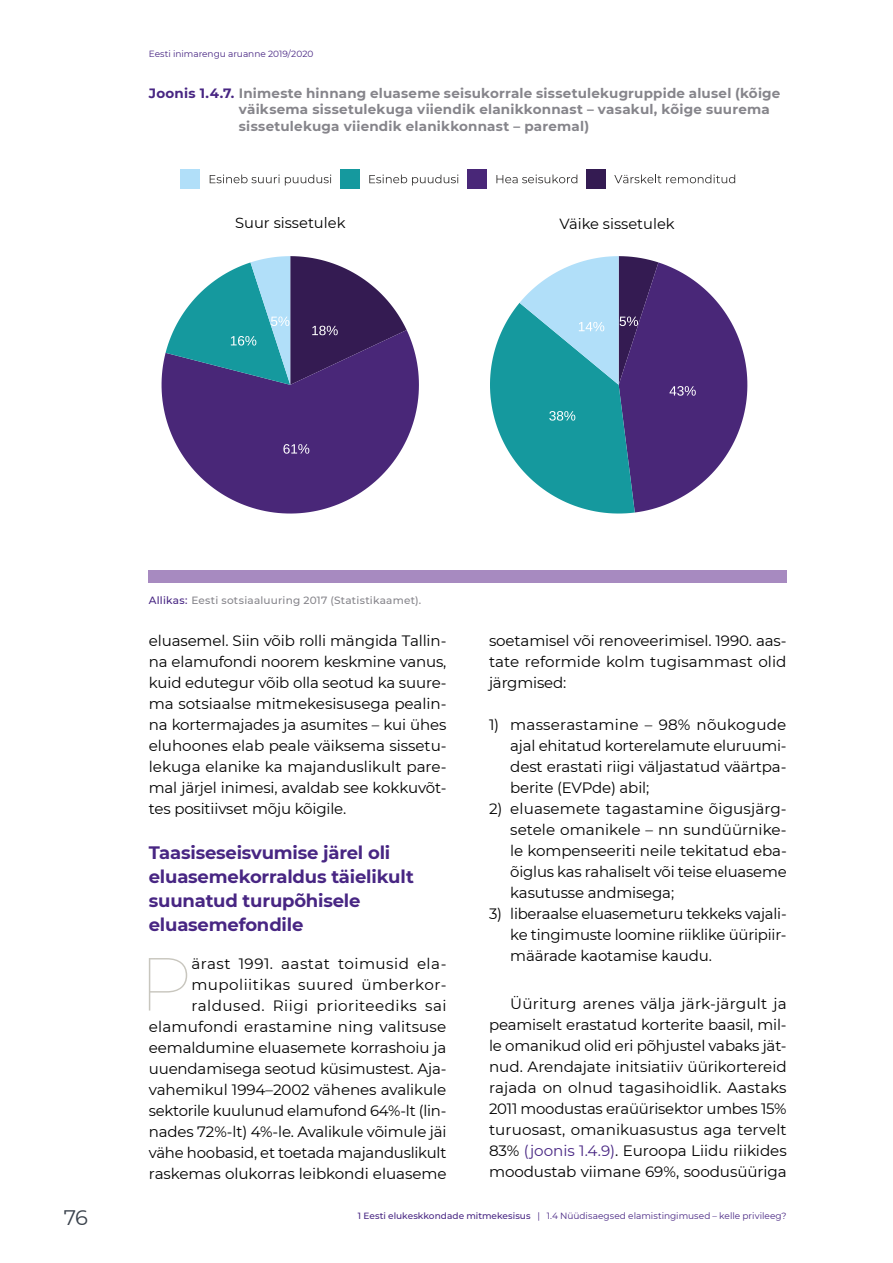
<style>
.page{position:relative;width:893px;height:1263px;background:#fff}
.page>*{position:absolute;margin:0;border:0;box-sizing:border-box;transform-origin:0 0}
.t1{font:100 75px "Montserrat";color:#c8c6be}
.t2{font:21px "Montserrat";color:#39414b}
.t3{font:700 18px/24px "Montserrat";letter-spacing:-.01em;color:#482683}
.t4{font:15px/21px "Montserrat";letter-spacing:-.01em;color:#000;text-align:justify}
.t5{font:14.7px "Montserrat";color:#000}
.t6{font:700 13.5px/16.2px "Montserrat";letter-spacing:.015em;color:#86858b}
.t7{font:500 10.5px "Montserrat";letter-spacing:.02em;color:#86858b}
.t8{font:9px "Montserrat";color:#482683}
.s1{color:#482683}
.s2{font-weight:500}
</style>
<div class="page">
<div style="left:148px;top:570px;width:639px;height:13px;background:#a78ac0"></div>
<svg style="left:162px;top:331px;width:257px;height:182px;fill:#492778"></svg>
<svg style="left:283px;top:444px;width:26px;height:10px"></svg>
<svg style="left:166px;top:256px;width:241px;height:129px"></svg>
<svg style="left:490px;top:256px;width:257px;height:257px"></svg>
<div style="left:179px;top:168px;width:23px;height:22px;border:1px solid #fff"></div>
<div style="left:181px;top:169px;width:19px;height:20px;background:#b1dff9"></div>
<div style="left:340px;top:169px;width:20px;height:20px;background:#15999e"></div>
<div style="left:466px;top:168px;width:22px;height:22px;border:1px solid #fff"></div>
<div style="left:468px;top:169px;width:19px;height:20px;background:#492778"></div>
<div style="left:585px;top:168px;width:23px;height:22px;border:1px solid #fff"></div>
<div style="left:587px;top:169px;width:19px;height:20px;background:#341b52"></div>
<svg style="left:210px;top:175px;width:121px;height:11px"></svg>
<svg style="left:369px;top:175px;width:89px;height:11px"></svg>
<svg style="left:496px;top:175px;width:81px;height:8px"></svg>
<svg style="left:614px;top:175px;width:121px;height:8px"></svg>
<p class="t8" style="left:149px;top:47px;width:166px">Eesti inimarengu aruanne 2019/2020</p>
<p class="t6" style="left:239px;top:85px;width:543px;text-indent:-90px"><span class="s1">Joonis 1.4.7.</span> Inimeste hinnang eluaseme seisukorrale sissetulekugruppide alusel (kõige väiksema sissetulekuga viiendik elanikkonnast – vasakul, kõige suurema sissetulekuga viiendik elanikkonnast – paremal)</p>
<p class="t5" style="left:235px;top:212px;width:112px">Suur sissetulek</p>
<p class="t5" style="left:560px;top:213px;width:117px">Väike sissetulek</p>
<h2 class="t2" style="left:64px;top:1203px;width:26px">76</h2>
<p class="t7" style="left:149px;top:592px;width:274px"><span class="s1">Allikas:</span> Eesti sotsiaaluuring 2017 (Statistikaamet).</p>
<p class="t4" style="left:149px;top:630px;width:299px">eluasemel. Siin võib rolli mängida Tallin&shy;na elamufondi noorem keskmine vanus, kuid edutegur võib olla seotud ka suure&shy;ma sotsiaalse mitmekesisusega pealin&shy;na kortermajades ja asumites – kui ühes eluhoones elab peale väiksema sissetu&shy;lekuga elanike ka majanduslikult pare&shy;mal järjel inimesi, avaldab see kokkuvõt&shy;tes positiivset mõju kõigile.</p>
<p class="t3" style="left:149px;top:840px;width:267px">Taasiseseisvumise järel oli eluasemekorraldus täielikult suunatud turupõhisele eluasemefondile</p>
<h1 class="t1" style="left:139px;top:934px;width:55px">P</h1>
<p class="t4" style="left:149px;top:952px;width:299px;text-align:right">ärast 1991. aastat toimusid ela&shy;mupoliitikas suured ümberkor&shy;raldused. Riigi prioriteediks sai elamufondi erastamine ning valitsuse eemaldumine eluasemete korrashoiu ja uuendamisega seotud küsimustest. Aja&shy;vahemikul 1994–2002 vähenes avalikule sektorile kuulunud elamufond 64%-lt (lin&shy;nades 72%-lt) 4%-le. Avalikule võimule jäi vähe hoobasid, et toetada majanduslikult raskemas olukorras leibkondi eluaseme</p>
<p class="t4" style="left:489px;top:630px;width:299px">soetamisel või renoveerimisel. 1990. aas&shy;tate reformide kolm tugisammast olid järgmised:</p>
<p class="t4" style="left:510px;top:714px;width:278px;text-indent:-21px">1) masserastamine – 98% nõukogude ajal ehitatud korterelamute eluruumi&shy;dest erastati riigi väljastatud väärtpa&shy;berite (EVPde) abil;</p>
<p class="t4" style="left:510px;top:798px;width:278px;text-indent:-21px">2) eluasemete tagastamine õigusjärg&shy;setele omanikele – nn sundüürnike&shy;le kompenseeriti neile tekitatud eba&shy;õiglus kas rahaliselt või teise eluaseme kasutusse andmisega;</p>
<p class="t4" style="left:510px;top:903px;width:278px;text-indent:-21px">3) liberaalse eluasemeturu tekkeks vajali&shy;ke tingimuste loomine riiklike üüripiir&shy;määrade kaotamise kaudu.</p>
<p class="t4" style="left:489px;top:993px;width:299px;text-indent:21px">Üüriturg arenes välja järk-järgult ja peamiselt erastatud korterite baasil, mil&shy;le omanikud olid eri põhjustel vabaks jät&shy;nud. Arendajate initsiatiiv üürikortereid rajada on olnud tagasihoidlik. Aastaks 2011 moodustas eraüürisektor umbes 15% turuosast, omanikuasustus aga tervelt 83% <span class="s1">(joonis 1.4.9)</span>. Euroopa Liidu riikides moodustab viimane 69%, soodusüüriga</p>
<p class="t8" style="left:358px;top:1209px;width:430px"><span class="s2">1 Eesti elukeskkondade mitmekesisus</span> | 1.4 Nüüdisaegsed elamistingimused – kelle privileeg?</p>
</div>
